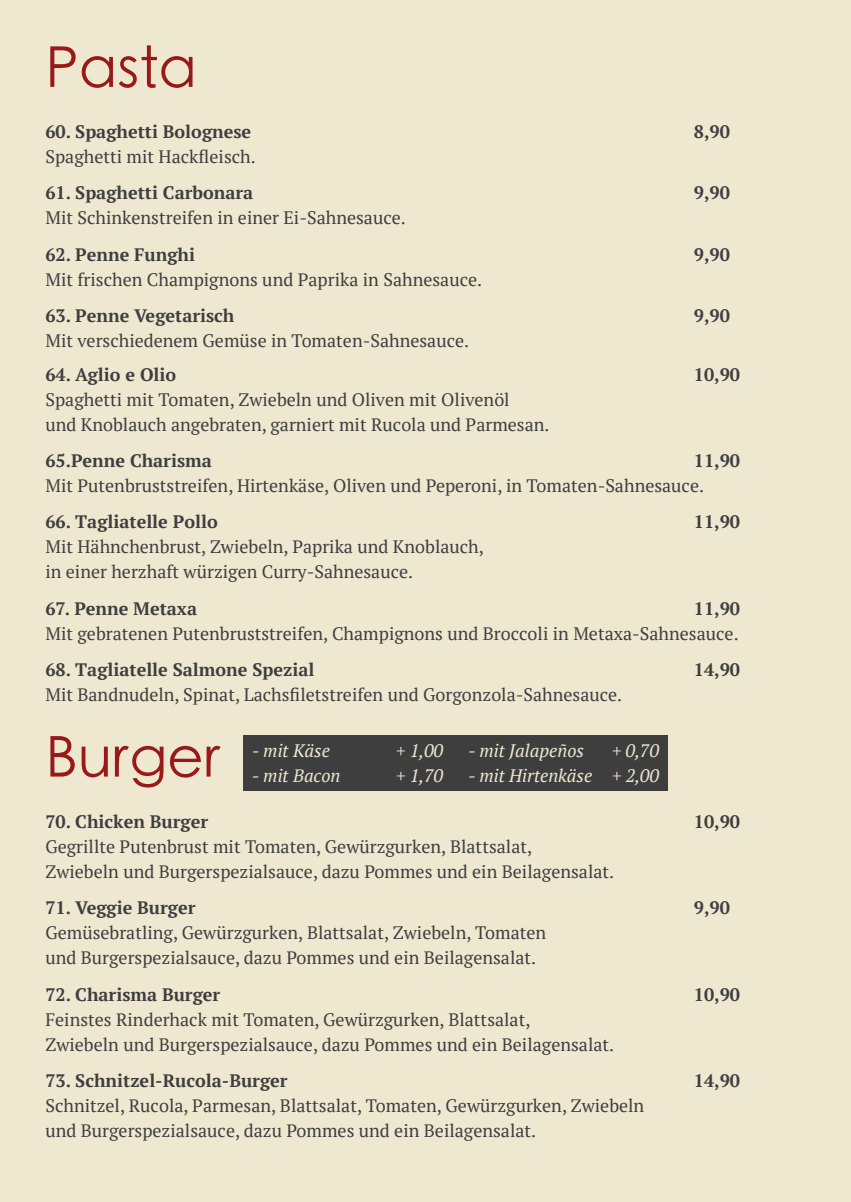
<style>
.page{position:relative;width:851px;height:1202px;background:#fff}
.page>*{position:absolute;margin:0;border:0;box-sizing:border-box;transform-origin:0 0}
.t1{font:300 56.4px "ST Heiti SC";color:#991918}
.t2{font:18px/25px "PT Serif";color:#3e3e3f}
.t3{font:700 18px "PT Serif";color:#3e3e3f}
.t4{font:italic 18px "PT Serif";color:#efe8d1}
</style>
<div class="page">
<div style="left:0;top:0;width:850px;height:1202px;background:#efe8d1"></div>
<div style="left:243px;top:735px;width:424px;height:56px;background:#3e3e3f"></div>
<p class="t1" style="left:45px;top:21px;width:153px">Pasta</p>
<p class="t3" style="left:45px;top:120px;width:207px">60. Spaghetti Bolognese</p>
<p class="t3" style="left:693px;top:120px;width:38px">8,90</p>
<p class="t2" style="left:45px;top:144px;width:212px">Spaghetti mit Hackfleisch.</p>
<p class="t3" style="left:45px;top:181px;width:209px">61. Spaghetti Carbonara</p>
<p class="t3" style="left:693px;top:181px;width:38px">9,90</p>
<p class="t2" style="left:45px;top:205px;width:362px">Mit Schinkenstreifen in einer Ei-Sahnesauce.</p>
<p class="t3" style="left:45px;top:243px;width:151px">62. Penne Funghi</p>
<p class="t3" style="left:693px;top:243px;width:38px">9,90</p>
<p class="t2" style="left:45px;top:267px;width:438px">Mit frischen Champignons und Paprika in Sahnesauce.</p>
<p class="t3" style="left:45px;top:304px;width:190px">63. Penne Vegetarisch</p>
<p class="t3" style="left:693px;top:304px;width:38px">9,90</p>
<p class="t2" style="left:45px;top:328px;width:425px">Mit verschiedenem Gemüse in Tomaten-Sahnesauce.</p>
<p class="t3" style="left:45px;top:362px;width:132px">64. Aglio e Olio</p>
<p class="t3" style="left:693px;top:362px;width:48px">10,90</p>
<p class="t2" style="left:45px;top:387px;width:505px">Spaghetti mit Tomaten, Zwiebeln und Oliven mit Olivenöl<br>und Knoblauch angebraten, garniert mit Rucola und Parmesan.</p>
<p class="t3" style="left:45px;top:449px;width:168px">65.Penne Charisma</p>
<p class="t3" style="left:693px;top:449px;width:48px">11,90</p>
<p class="t2" style="left:45px;top:473px;width:660px">Mit Putenbruststreifen, Hirtenkäse, Oliven und Peperoni, in Tomaten-Sahnesauce.</p>
<p class="t3" style="left:45px;top:510px;width:174px">66. Tagliatelle Pollo</p>
<p class="t3" style="left:693px;top:510px;width:48px">11,90</p>
<p class="t2" style="left:45px;top:534px;width:440px">Mit Hähnchenbrust, Zwiebeln, Paprika und Knoblauch, in einer herzhaft würzigen Curry-Sahnesauce.</p>
<p class="t3" style="left:45px;top:596px;width:153px">67. Penne Metaxa</p>
<p class="t3" style="left:693px;top:596px;width:48px">11,90</p>
<p class="t2" style="left:45px;top:621px;width:694px">Mit gebratenen Putenbruststreifen, Champignons und Broccoli in Metaxa-Sahnesauce.</p>
<p class="t3" style="left:45px;top:658px;width:270px">68. Tagliatelle Salmone Spezial</p>
<p class="t3" style="left:693px;top:658px;width:48px">14,90</p>
<p class="t2" style="left:45px;top:682px;width:578px">Mit Bandnudeln, Spinat, Lachsfiletstreifen und Gorgonzola-Sahnesauce.</p>
<p class="t1" style="left:45px;top:711px;width:177px">Burger</p>
<p class="t4" style="left:252px;top:740px;width:79px">- mit Käse</p>
<p class="t4" style="left:396px;top:740px;width:49px">+ 1,00</p>
<p class="t4" style="left:468px;top:740px;width:117px">- mit Jalapeños</p>
<p class="t4" style="left:612px;top:740px;width:48px">+ 0,70</p>
<p class="t4" style="left:252px;top:765px;width:90px">- mit Bacon</p>
<p class="t4" style="left:396px;top:765px;width:49px">+ 1,70</p>
<p class="t4" style="left:468px;top:765px;width:192px">- mit Hirtenkäse + 2,00</p>
<p class="t3" style="left:45px;top:810px;width:164px">70. Chicken Burger</p>
<p class="t3" style="left:693px;top:810px;width:48px">10,90</p>
<p class="t2" style="left:45px;top:834px;width:570px">Gegrillte Putenbrust mit Tomaten, Gewürzgurken, Blattsalat,<br>Zwiebeln und Burgerspezialsauce, dazu Pommes und ein Beilagensalat.</p>
<p class="t3" style="left:45px;top:896px;width:151px">71. Veggie Burger</p>
<p class="t3" style="left:693px;top:896px;width:38px">9,90</p>
<p class="t2" style="left:45px;top:920px;width:502px">Gemüsebratling, Gewürzgurken, Blattsalat, Zwiebeln, Tomaten und Burgerspezialsauce, dazu Pommes und ein Beilagensalat.</p>
<p class="t3" style="left:45px;top:982px;width:176px">72. Charisma Burger</p>
<p class="t3" style="left:693px;top:982px;width:48px">10,90</p>
<p class="t2" style="left:45px;top:1006px;width:570px">Feinstes Rinderhack mit Tomaten, Gewürzgurken, Blattsalat,<br>Zwiebeln und Burgerspezialsauce, dazu Pommes und ein Beilagensalat.</p>
<p class="t3" style="left:45px;top:1069px;width:244px">73. Schnitzel-Rucola-Burger</p>
<p class="t3" style="left:693px;top:1069px;width:48px">14,90</p>
<p class="t2" style="left:45px;top:1093px;width:600px">Schnitzel, Rucola, Parmesan, Blattsalat, Tomaten, Gewürzgurken, Zwiebeln</p>
<p class="t2" style="left:45px;top:1118px;width:492px">und Burgerspezialsauce, dazu Pommes und ein Beilagensalat.</p>
</div>
